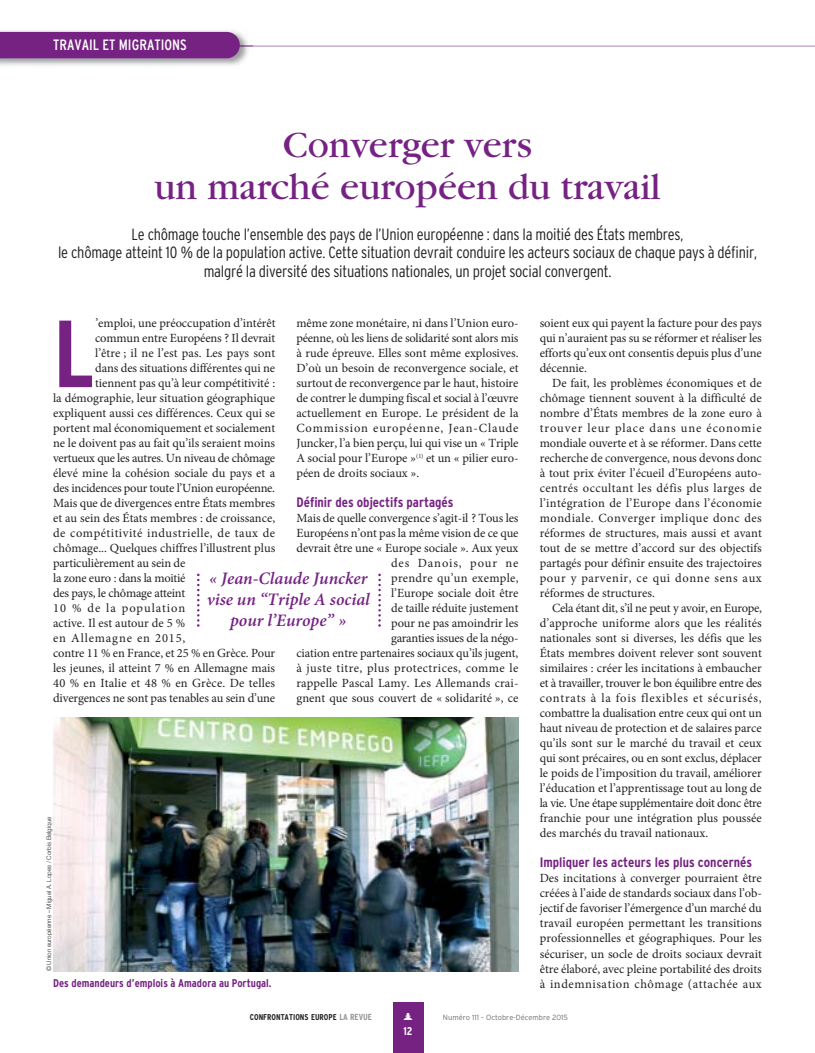
<style>
.page{position:relative;width:815px;height:1053px;background:#fff}
.page>*{position:absolute;margin:0;border:0;box-sizing:border-box;transform-origin:0 0}
.t1{font:700 condensed 95px "Interstate";color:#752283}
.t2{font:38.75px/42.5px "Garamond";color:#752283;text-align:center}
.t3{font:italic 600 17.5px/21.2px "Minion Pro";color:#752283;text-align:center}
.t4{font:300 condensed 16.25px/18.8px "Interstate";letter-spacing:-.015em;color:#231f20;text-align:center}
.t5{font:condensed 15px "Interstate";color:#fff}
.t6{font:700 condensed 13.75px "Interstate";color:#752283}
.t7{font:12.5px/15px "Minion Pro";color:#231f20;text-align:justify}
.t8{font:12.5px "Minion Pro";letter-spacing:-.02em;color:#231f20}
.t9{font:12.5px "Minion Pro";letter-spacing:-.025em;color:#231f20}
.t10{font:12.5px "Minion Pro";letter-spacing:.04em;color:#231f20}
.t11{font:12.5px "Minion Pro";letter-spacing:.07em;color:#231f20}
.t12{font:12.5px "Minion Pro";letter-spacing:.075em;color:#231f20}
.t13{font:700 condensed 11.25px "Interstate";color:#752283}
.t14{font:700 condensed 11.25px "Interstate";color:#fff}
.t15{font:700 condensed 8.5px "Interstate";color:#231f20}
.t16{font:300 7.5px "Interstate";color:#6d6e70}
.t17{font:300 6.25px "Helvetica Neue";color:#231f20}
.s1{font-size:8.75px;color:#939598}
</style>
<div class="page">
<hr style="left:123px;top:46px;width:692px;height:1px;background:#a983b5">
<img style="left:0;top:30px;width:252px;height:36px">
<img style="left:240px;top:46px;width:12px;height:1px">
<div style="left:0;top:32px;width:240px;height:26px;background:#752283"></div>
<div style="left:393px;top:1002px;width:30px;height:50px;background:#752283"></div>
<img style="left:53px;top:717px;width:466px;height:254px">
<svg style="left:197px;top:573px;width:3px;height:53px"></svg>
<svg style="left:378px;top:573px;width:3px;height:53px"></svg>
<p class="t5" style="left:53px;top:39px;width:135px">TRAVAIL ET MIGRATIONS</p>
<h2 class="t2" style="left:154px;top:127px;width:508px">Converger vers<br>un marché européen du travail</h2>
<p class="t4" style="left:58px;top:226px;width:700px">Le chômage touche l’ensemble des pays de l’Union européenne : dans la moitié des États membres,<br>le chômage atteint 10 % de la population active. Cette situation devrait conduire les acteurs sociaux de chaque pays à définir, malgré la diversité des situations nationales, un projet social convergent.</p>
<h1 class="t1" style="left:53px;top:318px;width:44px">L</h1>
<p class="t7" style="left:96px;top:317px;width:182px">’emploi, une préoccupation d’intérêt</p>
<p class="t7" style="left:296px;top:317px;width:224px">même zone monétaire, ni dans l’Union euro&shy;péenne, où les liens de solidarité sont alors mis à rude épreuve. Elles sont même explosives.<br>D’où un besoin de reconvergence sociale, et surtout de reconvergence par le haut, histoire de contrer le dumping fiscal et social à l’œuvre actuellement en Europe. Le président de la Commission européenne, Jean-Claude Juncker, l’a bien perçu, lui qui vise un « Triple A social pour l’Europe »<sup>(1)</sup> et un « pilier euro&shy;péen de droits sociaux ».</p>
<p class="t6" style="left:296px;top:497px;width:159px">Définir des objectifs partagés</p>
<p class="t7" style="left:296px;top:512px;width:224px;text-align:right">Mais de quelle convergence s’agit-il ? Tous les Européens n’ont pas la même vision de ce que devrait être une « Europe sociale ». Aux yeux des Danois, pour ne<br>prendre qu’un exemple,<br>l’Europe sociale doit être<br>de taille réduite justement<br>pour ne pas amoindrir les<br>garanties issues de la négo-<br>ciation entre partenaires sociaux qu’ils jugent, à juste titre, plus protectrices, comme le rappelle Pascal Lamy. Les Allemands crai&shy;gnent que sous couvert de « solidarité », ce</p>
<p class="t7" style="left:95px;top:332px;width:181px">commun entre Européens ? Il devrait</p>
<p class="t7" style="left:95px;top:347px;width:182px">l’être ; il ne l’est pas. Les pays sont</p>
<p class="t7" style="left:95px;top:362px;width:182px">dans des situations différentes qui ne</p>
<p class="t7" style="left:95px;top:377px;width:182px">tiennent pas qu’à leur compétitivité :</p>
<p class="t7" style="left:53px;top:392px;width:224px">la démographie, leur situation géographique</p>
<p class="t7" style="left:53px;top:407px;width:224px">expliquent aussi ces différences. Ceux qui se</p>
<p class="t7" style="left:53px;top:422px;width:224px">portent mal économiquement et socialement</p>
<p class="t7" style="left:53px;top:437px;width:224px">ne le doivent pas au fait qu’ils seraient moins</p>
<p class="t9" style="left:53px;top:453px;width:224px">vertueux que les autres. Un niveau de chômage</p>
<p class="t7" style="left:53px;top:467px;width:224px">élevé mine la cohésion sociale du pays et a</p>
<p class="t8" style="left:53px;top:483px;width:224px">des incidences pour toute l’Union européenne.</p>
<p class="t7" style="left:53px;top:497px;width:224px">Mais que de divergences entre États membres</p>
<p class="t7" style="left:53px;top:512px;width:224px">et au sein des États membres : de croissance,</p>
<p class="t10" style="left:53px;top:528px;width:224px">de compétitivité industrielle, de taux de</p>
<p class="t7" style="left:53px;top:542px;width:224px">chômage... Quelques chiffres l’illustrent plus</p>
<p class="t7" style="left:53px;top:557px;width:134px">particulièrement au sein de</p>
<p class="t9" style="left:53px;top:573px;width:134px">la zone euro : dans la moitié</p>
<p class="t8" style="left:53px;top:588px;width:134px">des pays, le chômage atteint</p>
<p class="t12" style="left:53px;top:603px;width:134px">10 % de la population</p>
<p class="t7" style="left:53px;top:617px;width:134px">active. Il est autour de 5 %</p>
<p class="t11" style="left:53px;top:633px;width:134px">en Allemagne en 2015,</p>
<p class="t7" style="left:53px;top:647px;width:224px">contre 11 % en France, et 25 % en Grèce. Pour</p>
<p class="t7" style="left:53px;top:662px;width:224px">les jeunes, il atteint 7 % en Allemagne mais</p>
<p class="t7" style="left:53px;top:677px;width:224px">40 % en Italie et 48 % en Grèce. De telles</p>
<p class="t7" style="left:53px;top:692px;width:224px">divergences ne sont pas tenables au sein d’une</p>
<h3 class="t3" style="left:207px;top:569px;width:165px">« Jean-Claude Juncker vise un “Triple A social pour l’Europe” »</h3>
<p class="t17" style="left:47px;top:971px;width:156px;rotate:-90deg">© Union européenne – Miguel A. Lopes / Corbis Belgique</p>
<p class="t13" style="left:53px;top:978px;width:220px">Des demandeurs d’emplois à Amadora au Portugal.</p>
<p class="t7" style="left:540px;top:317px;width:224px">soient eux qui payent la facture pour des pays qui n’auraient pas su se réformer et réaliser les efforts qu’eux ont consentis depuis plus d’une décennie.</p>
<p class="t7" style="left:540px;top:377px;width:224px;text-indent:12px">De fait, les problèmes économiques et de chômage tiennent souvent à la difficulté de nombre d’États membres de la zone euro à trouver leur place dans une économie mondiale ouverte et à se réformer. Dans cette recherche de convergence, nous devons donc à tout prix éviter l’écueil d’Européens auto&shy;centrés occultant les défis plus larges de l’intégration de l’Europe dans l’économie mondiale. Converger implique donc des réformes de structures, mais aussi et avant tout de se mettre d’accord sur des objectifs partagés pour définir ensuite des trajectoires pour y parvenir, ce qui donne sens aux réformes de structures.</p>
<p class="t7" style="left:540px;top:602px;width:224px;text-indent:12px">Cela étant dit, s’il ne peut y avoir, en Europe, d’approche uniforme alors que les réalités nationales sont si diverses, les défis que les États membres doivent relever sont souvent similaires : créer les incitations à embaucher et à travailler, trouver le bon équilibre entre des contrats à la fois flexibles et sécurisés, combattre la dualisation entre ceux qui ont un haut niveau de protection et de salaires parce qu’ils sont sur le marché du travail et ceux qui sont précaires, ou en sont exclus, déplacer le poids de l’imposition du travail, améliorer l’éducation et l’apprentissage tout au long de la vie. Une étape supplémentaire doit donc être franchie pour une intégration plus poussée des marchés du travail nationaux.</p>
<p class="t6" style="left:540px;top:857px;width:214px">Impliquer les acteurs les plus concernés</p>
<p class="t7" style="left:540px;top:872px;width:224px">Des incitations à converger pourraient être créées à l’aide de standards sociaux dans l’ob&shy;jectif de favoriser l’émergence d’un marché du travail européen permettant les transitions professionnelles et géographiques. Pour les sécuriser, un socle de droits sociaux devrait être élaboré, avec pleine portabilité des droits à indemnisation chômage (attachée aux</p>
<p class="t15" style="left:250px;top:1013px;width:124px">CONFRONTATIONS EUROPE <span class="s1">LA REVUE</span></p>
<p class="t16" style="left:443px;top:1013px;width:127px">Numéro 111 – Octobre-Décembre 2015</p>
<p class="t14" style="left:403px;top:1026px;width:11px">12</p>
</div>
